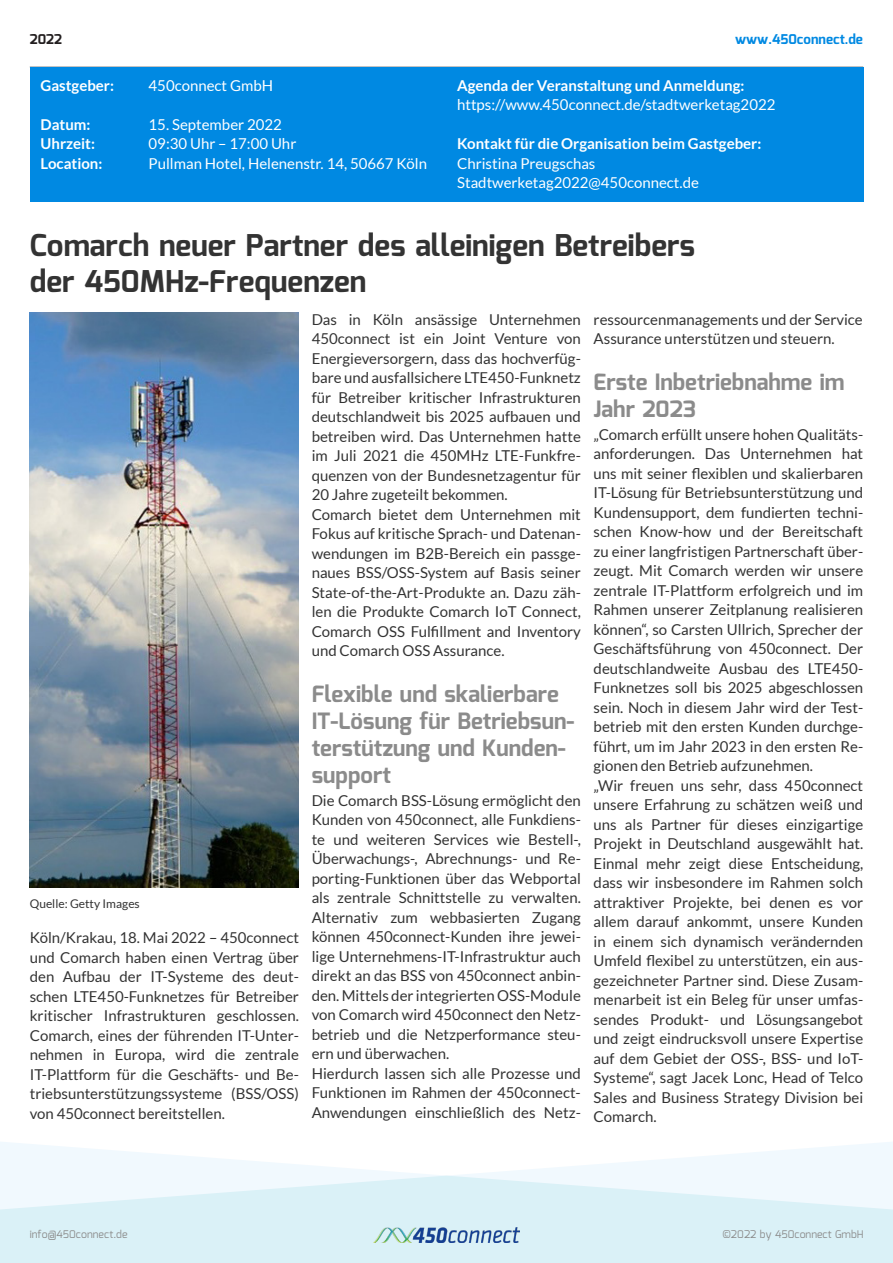
<style>
.page{position:relative;width:893px;height:1263px;background:#fff}
.page>*{position:absolute;margin:0;border:0;box-sizing:border-box;transform-origin:0 0}
.t1{font:700 30px "Mina";color:#333}
.t2{font:700 22.5px/27px "Mina";color:#8b8b8b}
.t3{font:15px/19.5px "Lato";color:#333;text-align:justify}
.t4{font:15px "Lato";color:#fff}
.t5{font:700 15px "Lato";color:#fff}
.t6{font:700 13.5px "Mina";color:#0089e2}
.t7{font:700 13.5px "Mina";color:#231f20}
.t8{font:12px "Lato";color:#333}
.t9{font:10.5px "Mina";color:#8b8b8b}
</style>
<div class="page">
<svg style="left:0;top:1142px;width:893px;height:33px"></svg>
<svg style="left:0;top:1175px;width:893px;height:88px;fill:#daf1f7"></svg>
<img style="left:373px;top:1228px;width:147px;height:14px">
<div style="left:30px;top:67px;width:833px;height:135px;background:#0089e2"></div>
<img style="left:30px;top:313px;width:269px;height:574px">
<p class="t7" style="left:30px;top:32px;width:34px">2022</p>
<p class="t6" style="left:735px;top:32px;width:130px">www.450connect.de</p>
<p class="t5" style="left:41px;top:77px;width:75px">Gastgeber:</p>
<p class="t4" style="left:149px;top:77px;width:126px">450connect GmbH</p>
<p class="t5" style="left:41px;top:116px;width:51px">Datum:</p>
<p class="t4" style="left:149px;top:116px;width:135px">15. September 2022</p>
<p class="t5" style="left:41px;top:135px;width:56px">Uhrzeit:</p>
<p class="t4" style="left:149px;top:135px;width:149px">09:30 Uhr – 17:00 Uhr</p>
<p class="t5" style="left:41px;top:155px;width:63px">Location:</p>
<p class="t4" style="left:149px;top:155px;width:280px">Pullman Hotel, Helenenstr. 14, 50667 Köln</p>
<p class="t5" style="left:457px;top:77px;width:289px">Agenda der Veranstaltung und Anmeldung:</p>
<p class="t4" style="left:457px;top:96px;width:320px">https://www.450connect.de/stadtwerketag2022</p>
<p class="t5" style="left:457px;top:135px;width:306px">Kontakt für die Organisation beim Gastgeber:</p>
<p class="t4" style="left:457px;top:155px;width:140px">Christina Preugschas</p>
<p class="t4" style="left:457px;top:174px;width:243px">Stadtwerketag2022@450connect.de</p>
<p class="t1" style="left:30px;top:228px;width:667px">Comarch neuer Partner des alleinigen Betreibers</p>
<p class="t1" style="left:30px;top:264px;width:338px">der 450MHz-Frequenzen</p>
<p class="t8" style="left:30px;top:897px;width:112px">Quelle: Getty Images</p>
<p class="t3" style="left:30px;top:928px;width:271px">Köln/Krakau, 18. Mai 2022 – 450connect und Comarch haben einen Vertrag über den Aufbau der IT-Systeme des deut&shy;schen LTE450-Funknetzes für Betreiber kritischer Infrastrukturen geschlossen.<br>Comarch, eines der führenden IT-Unter&shy;nehmen in Europa, wird die zentrale IT-Plattform für die Geschäfts- und Be&shy;triebsunterstützungssysteme (BSS/OSS) von 450connect bereitstellen.</p>
<p class="t3" style="left:312px;top:310px;width:271px">Das in Köln ansässige Unternehmen 450connect ist ein Joint Venture von Energieversorgern, dass das hochverfüg&shy;bare und ausfallsichere LTE450-Funknetz für Betreiber kritischer Infrastrukturen deutschlandweit bis 2025 aufbauen und betreiben wird. Das Unternehmen hatte im Juli 2021 die 450MHz LTE-Funkfre&shy;quenzen von der Bundesnetzagentur für 20 Jahre zugeteilt bekommen.</p>
<p class="t3" style="left:312px;top:505px;width:271px">Comarch bietet dem Unternehmen mit Fokus auf kritische Sprach- und Datenan&shy;wendungen im B2B-Bereich ein passge&shy;naues BSS/OSS-System auf Basis seiner State-of-the-Art-Produkte an. Dazu zäh&shy;len die Produkte Comarch IoT Connect, Comarch OSS Fulfillment and Inventory und Comarch OSS Assurance.</p>
<p class="t2" style="left:312px;top:681px;width:264px">Flexible und skalierbare<br>IT-Lösung für Betriebsun&shy;terstützung und Kunden&shy;support</p>
<p class="t3" style="left:312px;top:790px;width:271px">Die Comarch BSS-Lösung ermöglicht den Kunden von 450connect, alle Funkdiens&shy;te und weiteren Services wie Bestell-, Überwachungs-, Abrechnungs- und Re&shy;porting-Funktionen über das Webportal als zentrale Schnittstelle zu verwalten.<br>Alternativ zum webbasierten Zugang können 450connect-Kunden ihre jewei&shy;lige Unternehmens-IT-Infrastruktur auch direkt an das BSS von 450connect anbin&shy;den. Mittels der integrierten OSS-Module von Comarch wird 450connect den Netz&shy;betrieb und die Netzperformance steu&shy;ern und überwachen.</p>
<p class="t3" style="left:312px;top:1063px;width:271px">Hierdurch lassen sich alle Prozesse und Funktionen im Rahmen der 450connect-Anwendungen einschließlich des Netz-</p>
<p class="t3" style="left:594px;top:310px;width:271px">ressourcenmanagements und der Service<br>Assurance unterstützen und steuern.</p>
<p class="t2" style="left:594px;top:369px;width:252px">Erste Inbetriebnahme im<br>Jahr 2023</p>
<p class="t3" style="left:594px;top:425px;width:271px">„Comarch erfüllt unsere hohen Qualitäts&shy;anforderungen. Das Unternehmen hat uns mit seiner flexiblen und skalierbaren IT-Lösung für Betriebsunterstützung und Kundensupport, dem fundierten techni&shy;schen Know-how und der Bereitschaft zu einer langfristigen Partnerschaft über&shy;zeugt. Mit Comarch werden wir unsere zentrale IT-Plattform erfolgreich und im Rahmen unserer Zeitplanung realisieren können“, so Carsten Ullrich, Sprecher der Geschäftsführung von 450connect. Der deutschlandweite Ausbau des LTE450- Funknetzes soll bis 2025 abgeschlossen sein. Noch in diesem Jahr wird der Test&shy;betrieb mit den ersten Kunden durchge&shy;führt, um im Jahr 2023 in den ersten Re&shy;gionen den Betrieb aufzunehmen.</p>
<p class="t3" style="left:594px;top:776px;width:271px">„Wir freuen uns sehr, dass 450connect unsere Erfahrung zu schätzen weiß und uns als Partner für dieses einzigartige Projekt in Deutschland ausgewählt hat.<br>Einmal mehr zeigt diese Entscheidung, dass wir insbesondere im Rahmen solch attraktiver Projekte, bei denen es vor allem darauf ankommt, unsere Kunden in einem sich dynamisch verändernden Umfeld flexibel zu unterstützen, ein aus&shy;gezeichneter Partner sind. Diese Zusam&shy;menarbeit ist ein Beleg für unser umfas&shy;sendes Produkt- und Lösungsangebot und zeigt eindrucksvoll unsere Expertise auf dem Gebiet der OSS-, BSS- und IoT-Systeme“, sagt Jacek Lonc, Head of Telco Sales and Business Strategy Division bei Comarch.</p>
<p class="t9" style="left:30px;top:1227px;width:99px">info@450connect.de</p>
<p class="t9" style="left:722px;top:1227px;width:143px">©2022 by 450connect GmbH</p>
</div>
